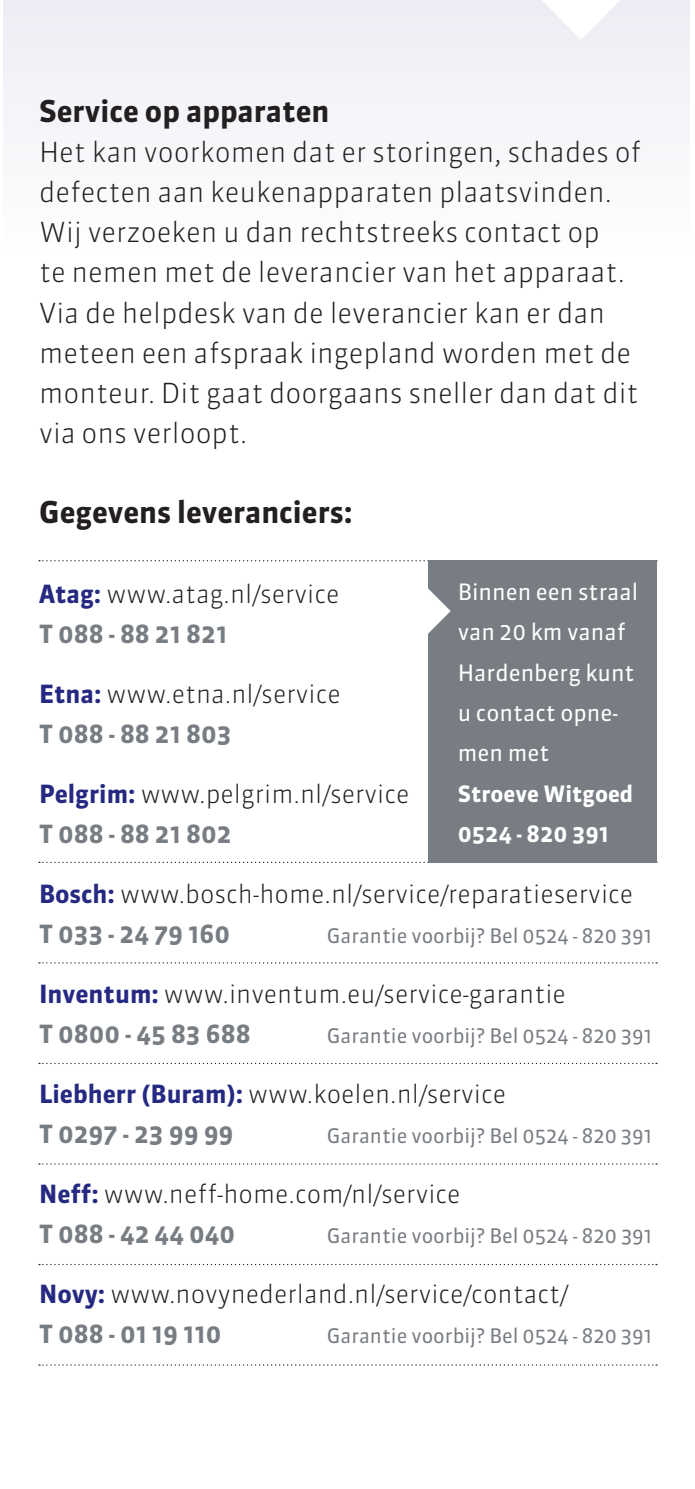
<style>
.page{position:relative;width:695px;height:1489px;background:#fff}
.page>*{position:absolute;margin:0;border:0;box-sizing:border-box;transform-origin:0 0}
.t1{font:700 30px "Sanuk";color:#231f20}
.t2{font:300 27.5px/40px "Sanuk";color:#231f20}
.t3{font:300 25px/40px "Sanuk";color:#231f20}
.t4{font:22.5px/40.2px "Sanuk";color:#fff}
.t5{font:700 22.5px/40.2px "Sanuk";color:#fff}
.t6{font:20px "Sanuk";color:#787d83}
.s1{font-weight:700;color:#252982}
.s2{font-weight:700;color:#787d83}
</style>
<div class="page">
<div style="left:4px;top:0;width:685px;height:255px;background:#f5f5f9"></div>
<svg style="left:39px;top:1364px;width:618px;height:1px"></svg>
<svg style="left:39px;top:1163px;width:618px;height:1px"></svg>
<svg style="left:39px;top:1062px;width:618px;height:2px"></svg>
<svg style="left:39px;top:962px;width:618px;height:1px"></svg>
<svg style="left:39px;top:861px;width:618px;height:2px"></svg>
<svg style="left:39px;top:560px;width:618px;height:1px"></svg>
<div style="left:428px;top:560px;width:228px;height:303px;background:#787d83"></div>
<svg style="left:428px;top:588px;width:22px;height:45px"></svg>
<p class="t1" style="left:39px;top:94px;width:292px">Service op apparaten</p>
<p class="t2" style="left:39px;top:132px;width:604px">Het kan voorkomen dat er storingen, schades of defecten aan keukenapparaten plaatsvinden.<br>Wij verzoeken u dan rechtstreeks contact op<br>te nemen met de leverancier van het apparaat.<br>Via de helpdesk van de leverancier kan er dan meteen een afspraak ingepland worden met de monteur. Dit gaat doorgaans sneller dan dat dit via ons verloopt.</p>
<p class="t1" style="left:39px;top:494px;width:315px">Gegevens leveranciers:</p>
<p class="t3" style="left:39px;top:573px;width:302px"><span class="s1">Atag:</span> www.atag.nl/service<br><span class="s2">T 088 - 88 21 821</span></p>
<p class="t3" style="left:39px;top:673px;width:303px"><span class="s1">Etna:</span> www.etna.nl/service<br><span class="s2">T 088 - 88 21 803</span></p>
<p class="t3" style="left:39px;top:773px;width:372px"><span class="s1">Pelgrim:</span> www.pelgrim.nl/service<br><span class="s2">T 088 - 88 21 802</span></p>
<p class="t4" style="left:457px;top:572px;width:182px">Binnen een straal van 20 km vanaf<br>Hardenberg kunt u contact opne&shy;men met</p>
<p class="t5" style="left:457px;top:773px;width:177px">Stroeve Witgoed<br>0524 - 820 391</p>
<p class="t3" style="left:39px;top:873px;width:595px"><span class="s1">Bosch:</span> www.bosch-home.nl/service/reparatieservice<br><span class="s2">T 033 - 24 79 160</span></p>
<p class="t6" style="left:327px;top:923px;width:326px">Garantie voorbij? Bel 0524 - 820 391</p>
<p class="t3" style="left:39px;top:973px;width:528px"><span class="s1">Inventum:</span> www.inventum.eu/service-garantie<br><span class="s2">T 0800 - 45 83 688</span></p>
<p class="t6" style="left:327px;top:1023px;width:326px">Garantie voorbij? Bel 0524 - 820 391</p>
<p class="t3" style="left:39px;top:1073px;width:468px"><span class="s1">Liebherr (Buram):</span> www.koelen.nl/service<br><span class="s2">T 0297 - 23 99 99</span></p>
<p class="t6" style="left:327px;top:1123px;width:326px">Garantie voorbij? Bel 0524 - 820 391</p>
<p class="t3" style="left:39px;top:1173px;width:423px"><span class="s1">Neff:</span> www.neff-home.com/nl/service<br><span class="s2">T 088 - 42 44 040</span></p>
<p class="t6" style="left:327px;top:1223px;width:326px">Garantie voorbij? Bel 0524 - 820 391</p>
<p class="t3" style="left:39px;top:1273px;width:530px"><span class="s1">Novy:</span> www.novynederland.nl/service/contact/<br><span class="s2">T 088 - 01 19 110</span></p>
<p class="t6" style="left:327px;top:1323px;width:326px">Garantie voorbij? Bel 0524 - 820 391</p>
</div>
